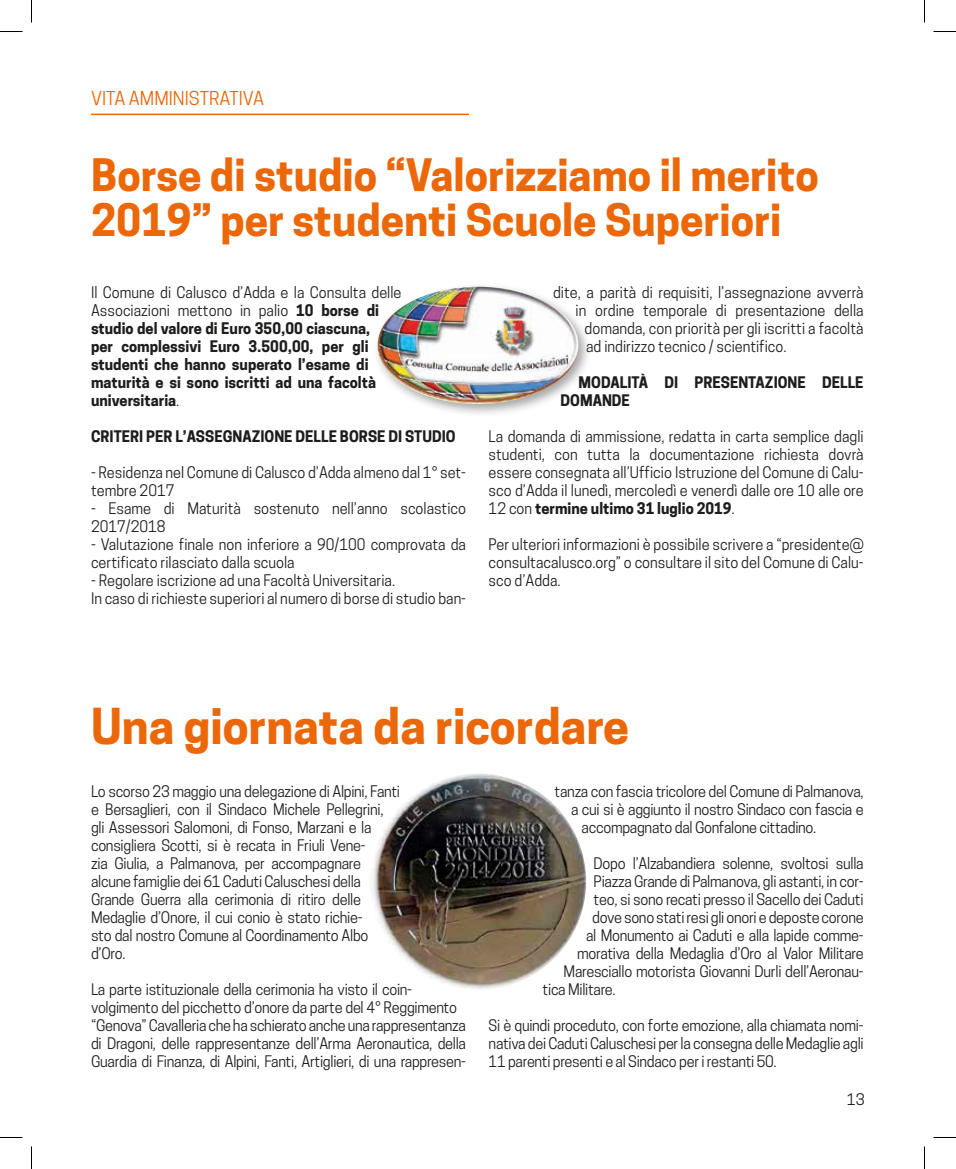
<style>
.page{position:relative;width:956px;height:1169px;background:#fff}
.page>*{position:absolute;margin:0;border:0;box-sizing:border-box;transform-origin:0 0}
.t1{font:700 46.5px "Cooper Hewitt";color:#ec6708}
.t2{font:700 42px/45px "Cooper Hewitt";color:#ec6708}
.t3{font:18px "Cooper Hewitt";color:#ec6708}
.t4{font:15px/18px "Cooper Hewitt";letter-spacing:-.02em;color:#1d1d1b;text-align:justify}
.t5{font:15px/18px "Cooper Hewitt";color:#1d1d1b}
.t6{font:700 15px/18px "Cooper Hewitt";color:#1d1d1b}
.s1{font-weight:400}
.s2{font-weight:700}
</style>
<div class="page">
<hr style="left:91px;top:114px;width:378px;height:1px;background:#ec6708">
<div style="left:373px;top:282px;width:219px;height:136px;background:#1d1d1b;opacity:.4"></div>
<img style="left:378px;top:287px;width:200px;height:117px">
<img style="left:370px;top:773px;width:216px;height:216px;border-radius:108px">
<svg style="left:0;top:31px;width:22px;height:1px"></svg>
<svg style="left:933px;top:31px;width:23px;height:1px"></svg>
<svg style="left:0;top:1137px;width:22px;height:1px"></svg>
<svg style="left:933px;top:1137px;width:23px;height:1px"></svg>
<svg style="left:31px;top:0;width:1px;height:23px"></svg>
<svg style="left:31px;top:1146px;width:1px;height:23px"></svg>
<svg style="left:924px;top:0;width:1px;height:23px"></svg>
<svg style="left:924px;top:1146px;width:1px;height:23px"></svg>
<p class="t3" style="left:91px;top:87px;width:174px">VITA AMMINISTRATIVA</p>
<h2 class="t2" style="left:91px;top:152px;width:729px">Borse di studio “Valorizziamo il merito<br>2019” per studenti Scuole Superiori</h2>
<p class="t6" style="left:91px;top:283px;width:312px"><span class="s1">Il Comune di Calusco d’Adda e la Consulta delle Associazioni mettono in palio</span> 10 borse di studio del valore di Euro 350,00 ciascuna,<br>per complessivi Euro 3.500,00, per gli studenti che hanno superato l’esame di maturità e si sono iscritti ad una facoltà universitaria<span class="s1">.</span></p>
<p class="t6" style="left:91px;top:427px;width:366px">CRITERI PER L’ASSEGNAZIONE DELLE BORSE DI STUDIO</p>
<p class="t5" style="left:91px;top:463px;width:377px">- Residenza nel Comune di Calusco d’Adda almeno dal 1° set&shy;tembre 2017</p>
<p class="t5" style="left:91px;top:499px;width:376px">- Esame di Maturità sostenuto nell’anno scolastico<br>2017/2018</p>
<p class="t5" style="left:91px;top:535px;width:377px">- Valutazione finale non inferiore a 90/100 comprovata da certificato rilasciato dalla scuola</p>
<p class="t5" style="left:91px;top:571px;width:377px">- Regolare iscrizione ad una Facoltà Universitaria.<br>In caso di richieste superiori al numero di borse di studio ban-</p>
<p class="t5" style="left:553px;top:283px;width:312px">dite, a parità di requisiti, l’assegnazione avverrà</p>
<p class="t5" style="left:576px;top:301px;width:289px">in ordine temporale di presentazione della</p>
<p class="t5" style="left:585px;top:319px;width:281px">domanda, con priorità per gli iscritti a facoltà</p>
<p class="t5" style="left:586px;top:337px;width:202px">ad indirizzo tecnico / scientifico.</p>
<p class="t6" style="left:561px;top:373px;width:304px;text-indent:18px">MODALITÀ DI PRESENTAZIONE DELLE<br>DOMANDE</p>
<p class="t4" style="left:489px;top:427px;width:377px">La domanda di ammissione, redatta in carta semplice dagli studenti, con tutta la documentazione richiesta dovrà essere consegnata all’Ufficio Istruzione del Comune di Calu&shy;sco d’Adda il lunedì, mercoledì e venerdì dalle ore 10 alle ore 12 con <span class="s2">termine ultimo 31 luglio 2019</span>.</p>
<p class="t4" style="left:489px;top:535px;width:377px">Per ulteriori informazioni è possibile scrivere a “presidente@ consultacalusco.org” o consultare il sito del Comune di Calu&shy;sco d’Adda.</p>
<h1 class="t1" style="left:91px;top:698px;width:539px">Una giornata da ricordare</h1>
<p class="t4" style="left:91px;top:782px;width:311px;text-align:left">Lo scorso 23 maggio una delegazione di Alpini, Fanti e Bersaglieri, con il Sindaco Michele Pellegrini, gli Assessori Salomoni, di Fonso, Marzani e la consigliera Scotti, si è recata in Friuli Vene-<br>zia Giulia, a Palmanova, per accompagnare alcune famiglie dei 61 Caduti Caluschesi della Grande Guerra alla cerimonia di ritiro delle Medaglie d’Onore, il cui conio è stato richie-<br>sto dal nostro Comune al Coordinamento Albo d’Oro.</p>
<p class="t4" style="left:91px;top:980px;width:377px;text-align:left">La parte istituzionale della cerimonia ha visto il coin&shy;volgimento del picchetto d’onore da parte del 4° Reggimento “Genova” Cavalleria che ha schierato anche una rappresentanza di Dragoni, delle rappresentanze dell’Arma Aeronautica, della Guardia di Finanza, di Alpini, Fanti, Artiglieri, di una rappresen-</p>
<p class="t4" style="left:555px;top:782px;width:310px">tanza con fascia tricolore del Comune di Palmanova,</p>
<p class="t4" style="left:571px;top:800px;width:294px">a cui si è aggiunto il nostro Sindaco con fascia e</p>
<p class="t4" style="left:582px;top:818px;width:236px">accompagnato dal Gonfalone cittadino.</p>
<p class="t4" style="left:594px;top:854px;width:271px">Dopo l’Alzabandiera solenne, svoltosi sulla</p>
<p class="t4" style="left:594px;top:872px;width:271px">Piazza Grande di Palmanova, gli astanti, in cor-</p>
<p class="t4" style="left:594px;top:890px;width:271px">teo, si sono recati presso il Sacello dei Caduti</p>
<p class="t4" style="left:592px;top:908px;width:273px">dove sono stati resi gli onori e deposte corone</p>
<p class="t4" style="left:586px;top:926px;width:279px">al Monumento ai Caduti e alla lapide comme-</p>
<p class="t4" style="left:577px;top:944px;width:288px">morativa della Medaglia d’Oro al Valor Militare</p>
<p class="t4" style="left:564px;top:962px;width:302px">Maresciallo motorista Giovanni Durli dell’Aeronau-</p>
<p class="t4" style="left:543px;top:980px;width:75px">tica Militare.</p>
<p class="t4" style="left:489px;top:1016px;width:377px">Si è quindi proceduto, con forte emozione, alla chiamata nomi&shy;nativa dei Caduti Caluschesi per la consegna delle Medaglie agli 11 parenti presenti e al Sindaco per i restanti 50.</p>
<p class="t4" style="left:847px;top:1090px;width:19px">13</p>
</div>
